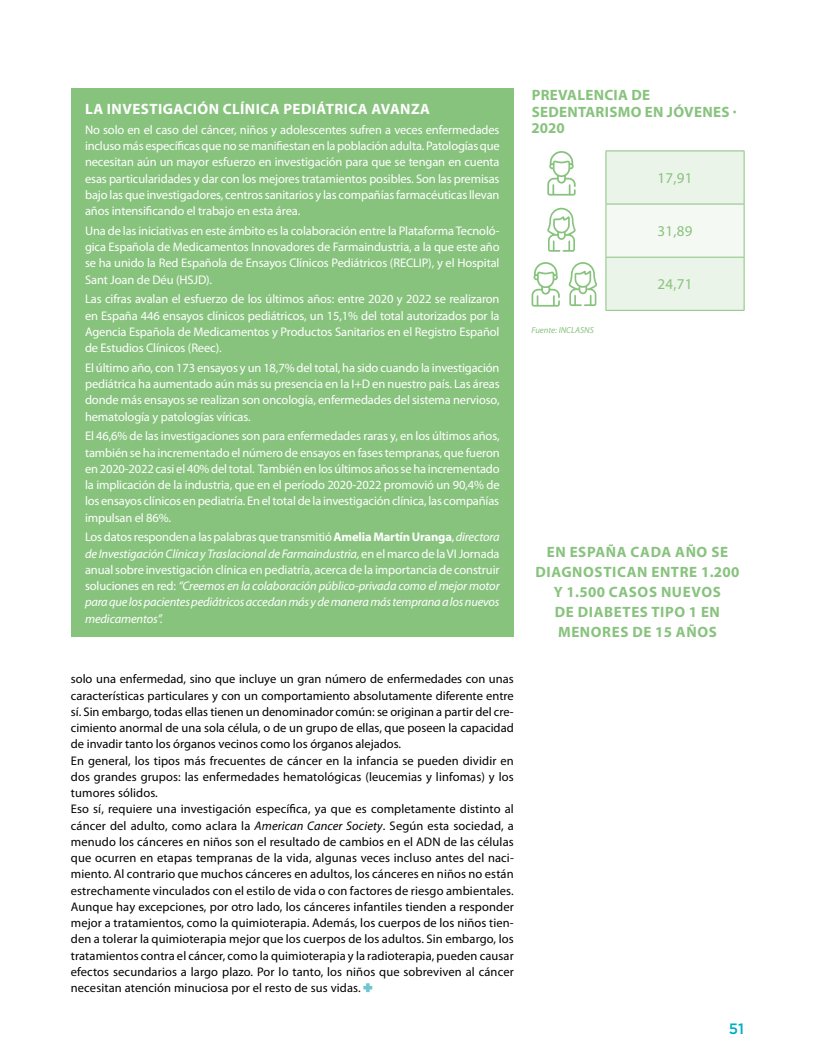
<style>
.page{position:relative;width:815px;height:1063px;background:#fff}
.page>*{position:absolute;margin:0;border:0;box-sizing:border-box;transform-origin:0 0}
.t1{font:700 15px/20px "Myriad Pro";letter-spacing:.04em;color:#88c37e;text-align:center}
.t2{font:700 15px/16.2px "Myriad Pro";letter-spacing:.02em;color:#88c37e}
.t3{font:700 15px "Myriad Pro";letter-spacing:.03em;color:#fff}
.t4{font:15px "Myriad Pro";letter-spacing:.02em;color:#88c37e}
.t5{font:500 15px "Gotham";color:#00aec3}
.t6{font:12.5px/16.2px "Myriad Pro";letter-spacing:-.01em;color:#fff;text-align:justify}
.t7{font:12.5px/16.2px "Myriad Pro";letter-spacing:.01em;color:#000}
.t8{font:italic 12.5px/16.2px "Myriad Pro";letter-spacing:-.015em;color:#fff;text-align:justify}
.t9{font:italic 8.75px "Myriad Pro";color:#88c37e}
.s1{font-style:normal}
.s2{font-weight:700;font-style:normal}
.s3{font-style:italic}
</style>
<div class="page">
<svg style="left:363px;top:983px;width:9px;height:9px"></svg>
<div style="left:71px;top:89px;width:443px;height:548px;background:#88c37e"></div>
<div style="left:607px;top:152px;width:137px;height:158px;background:#eaf4e8"></div>
<div style="left:606px;top:204px;width:138px;height:53px;background:#f5f9f4"></div>
<hr style="left:606px;top:151px;width:138px;height:1px;background:#88c37e">
<hr style="left:606px;top:204px;width:138px;height:1px;background:#88c37e">
<hr style="left:606px;top:257px;width:138px;height:1px;background:#88c37e">
<hr style="left:606px;top:310px;width:138px;height:1px;background:#88c37e">
<hr style="left:606px;top:151px;width:1px;height:53px;background:#88c37e">
<hr style="left:744px;top:151px;width:1px;height:53px;background:#88c37e">
<hr style="left:606px;top:204px;width:1px;height:53px;background:#88c37e">
<hr style="left:744px;top:204px;width:1px;height:53px;background:#88c37e">
<hr style="left:606px;top:258px;width:1px;height:52px;background:#88c37e">
<hr style="left:744px;top:258px;width:1px;height:52px;background:#88c37e">
<svg style="left:547px;top:207px;width:29px;height:45px"></svg>
<svg style="left:569px;top:262px;width:28px;height:44px"></svg>
<svg style="left:547px;top:151px;width:29px;height:45px"></svg>
<svg style="left:531px;top:262px;width:29px;height:45px"></svg>
<p class="t3" style="left:85px;top:99px;width:346px">LA INVESTIGACIÓN CLÍNICA PEDIÁTRICA AVANZA</p>
<p class="t6" style="left:85px;top:121px;width:416px">No solo en el caso del cáncer, niños y adolescentes sufren a veces enfermedades incluso más específicas que no se manifiestan en la población adulta. Patologías que necesitan aún un mayor esfuerzo en investigación para que se tengan en cuenta esas particularidades y dar con los mejores tratamientos posibles. Son las premisas bajo las que investigadores, centros sanitarios y las compañías farmacéuticas llevan años intensificando el trabajo en esta área.</p>
<p class="t6" style="left:85px;top:222px;width:416px">Una de las iniciativas en este ámbito es la colaboración entre la Plataforma Tecnoló&shy;gica Española de Medicamentos Innovadores de Farmaindustria, a la que este año se ha unido la Red Española de Ensayos Clínicos Pediátricos (RECLIP), y el Hospital Sant Joan de Déu (HSJD).</p>
<p class="t6" style="left:85px;top:291px;width:416px">Las cifras avalan el esfuerzo de los últimos años: entre 2020 y 2022 se realizaron en España 446 ensayos clínicos pediátricos, un 15,1% del total autorizados por la Agencia Española de Medicamentos y Productos Sanitarios en el Registro Español de Estudios Clínicos (Reec).</p>
<p class="t6" style="left:85px;top:359px;width:416px">El último año, con 173 ensayos y un 18,7% del total, ha sido cuando la investigación pediátrica ha aumentado aún más su presencia en la I+D en nuestro país. Las áreas donde más ensayos se realizan son oncología, enfermedades del sistema nervioso, hematología y patologías víricas.</p>
<p class="t6" style="left:85px;top:428px;width:416px">El 46,6% de las investigaciones son para enfermedades raras y, en los últimos años, también se ha incrementado el número de ensayos en fases tempranas, que fueron en 2020-2022 casi el 40% del total. También en los últimos años se ha incrementado la implicación de la industria, que en el período 2020-2022 promovió un 90,4% de los ensayos clínicos en pediatría. En el total de la investigación clínica, las compañías impulsan el 86%.</p>
<p class="t8" style="left:85px;top:529px;width:416px"><span class="s1">Los datos responden a las palabras que transmitió</span> <span class="s2">Amelia Martín Uranga</span><span class="s1">,</span> directora de Investigación Clínica y Traslacional de Farmaindustria, <span class="s1">en el marco de la VI Jornada anual sobre investigación clínica en pediatría, acerca de la importancia de construir soluciones en red:</span> “Creemos en la colaboración público-privada como el mejor motor para que los pacientes pediátricos accedan más y de manera más temprana a los nuevos medicamentos”.</p>
<p class="t7" style="left:71px;top:671px;width:444px">solo una enfermedad, sino que incluye un gran número de enfermedades con unas características particulares y con un comportamiento absolutamente diferente entre sí. Sin embargo, todas ellas tienen un denominador común: se originan a partir del cre&shy;cimiento anormal de una sola célula, o de un grupo de ellas, que poseen la capacidad de invadir tanto los órganos vecinos como los órganos alejados.<br>En general, los tipos más frecuentes de cáncer en la infancia se pueden dividir en dos grandes grupos: las enfermedades hematológicas (leucemias y linfomas) y los tumores sólidos.<br>Eso sí, requiere una investigación específica, ya que es completamente distinto al cáncer del adulto, como aclara la <span class="s3">American Cancer Society</span>. Según esta sociedad, a menudo los cánceres en niños son el resultado de cambios en el ADN de las células que ocurren en etapas tempranas de la vida, algunas veces incluso antes del naci&shy;miento. Al contrario que muchos cánceres en adultos, los cánceres en niños no están estrechamente vinculados con el estilo de vida o con factores de riesgo ambientales.<br>Aunque hay excepciones, por otro lado, los cánceres infantiles tienden a responder mejor a tratamientos, como la quimioterapia. Además, los cuerpos de los niños tien&shy;den a tolerar la quimioterapia mejor que los cuerpos de los adultos. Sin embargo, los tratamientos contra el cáncer, como la quimioterapia y la radioterapia, pueden causar efectos secundarios a largo plazo. Por lo tanto, los niños que sobreviven al cáncer necesitan atención minuciosa por el resto de sus vidas.</p>
<p class="t2" style="left:531px;top:87px;width:207px">PREVALENCIA DE<br>SEDENTARISMO EN JÓVENES ·<br>2020</p>
<p class="t4" style="left:657px;top:169px;width:37px">17,91</p>
<p class="t4" style="left:657px;top:222px;width:37px">31,89</p>
<p class="t9" style="left:531px;top:324px;width:64px">Fuente: INCLASNS</p>
<p class="t4" style="left:657px;top:275px;width:37px">24,71</p>
<p class="t1" style="left:535px;top:541px;width:205px">EN ESPAÑA CADA AÑO SE<br>DIAGNOSTICAN ENTRE 1.200<br>Y 1.500 CASOS NUEVOS<br>DE DIABETES TIPO 1 EN<br>MENORES DE 15 AÑOS</p>
<p class="t5" style="left:729px;top:1018px;width:17px">51</p>
</div>
